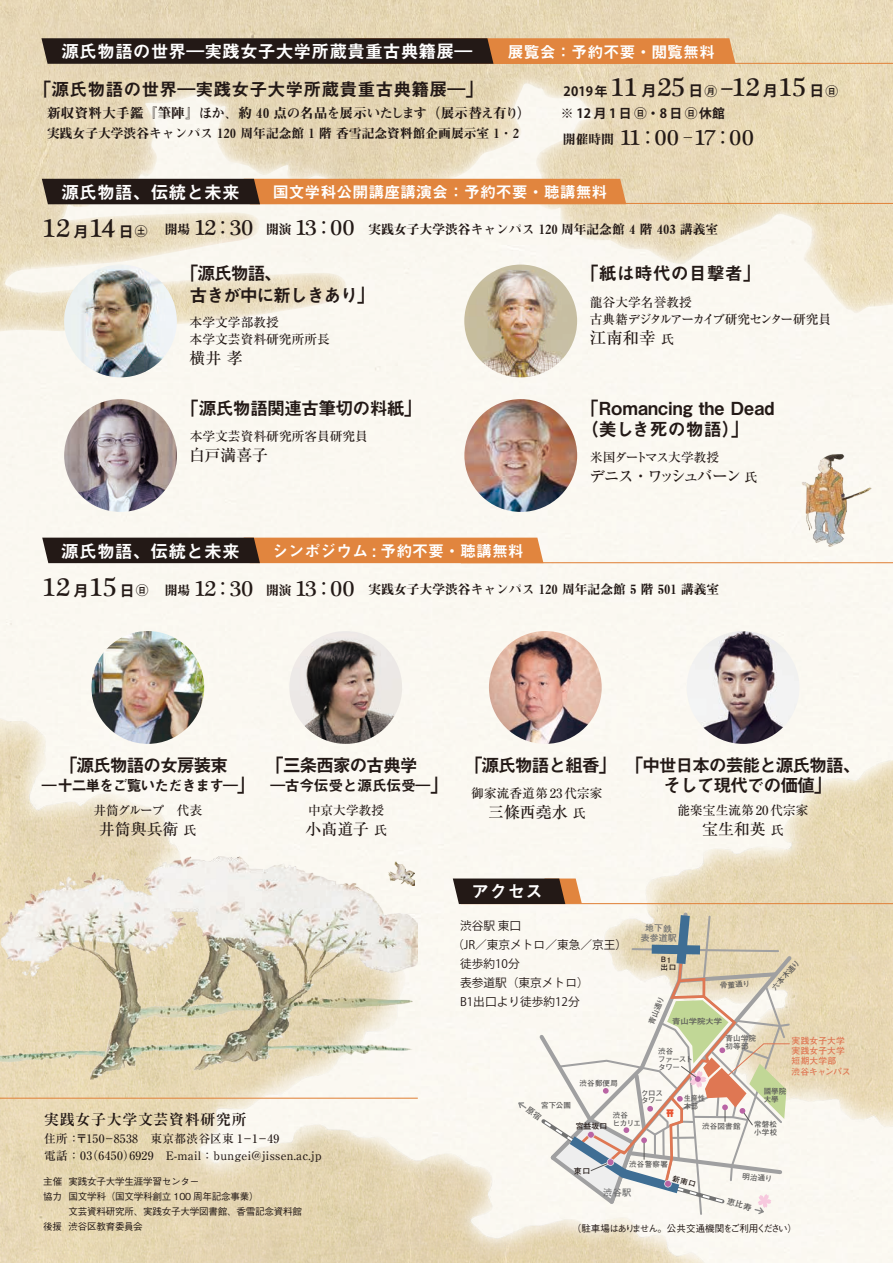
<style>
.page{position:relative;width:893px;height:1263px;background:#fff}
.page>*{position:absolute;margin:0;border:0;box-sizing:border-box;transform-origin:0 0}
.t1{font:26.55px "Plantagenet Cherokee";letter-spacing:-.01em;color:#231916}
.t2{font:22.35px "Plantagenet Cherokee";letter-spacing:-.03em;color:#231916}
.t3{font:18px/21.3px "Midashi Go Pro MB31";letter-spacing:-.075em;color:#231916}
.t4{font:18px/21.3px "Midashi Go Pro MB31";color:#231916}
.t5{font:18px "Midashi Go Pro MB31";letter-spacing:-.05em;color:#231916}
.t6{font:17.85px "Midashi Go Pro MB31";color:#fff}
.t7{font:500 16.5px "Ryumin Pro";color:#231916}
.t8{font:15.9px "Midashi Go Pro MB31";color:#fff}
.t9{font:500 15.9px "Ryumin Pro";color:#231916}
.t10{font:500 15.9px "Ryumin Pro";letter-spacing:-.145em;color:#231916}
.t11{font:14.85px "Midashi Go Pro MB31";letter-spacing:-.075em;color:#231916}
.t12{font:700 14.85px "Ryumin Pro";letter-spacing:.05em;color:#231916}
.t13{font:14.85px "Midashi Go Pro MB31";letter-spacing:-.025em;color:#231916}
.t14{font:13.5px "Midashi Min Pro MA31";letter-spacing:-.005em;color:#231916}
.t15{font:12.75px "Midashi Min Pro MA31";color:#231916}
.t16{font:500 12.75px/17px "Ryumin Pro";color:#231916}
.t17{font:500 12.75px/17px "Ryumin Pro";letter-spacing:-.035em;color:#231916}
.t18{font:700 12.75px "Koz Go Pro";color:#231916}
.t19{font:500 12.75px "Ryumin Pro";letter-spacing:-.08em;color:#231916}
.t20{font:500 12.75px "Ryumin Pro";letter-spacing:-.095em;color:#231916}
.t21{font:500 11.7px/17px "Ryumin Pro";letter-spacing:.025em;color:#231916}
.t22{font:11.7px "Koz Go Pro";color:#231916}
.t23{font:500 9.6px/15px "Gothic BBB Pro";letter-spacing:-.025em;color:#231916}
.t24{font:500 9.6px "Gothic BBB Pro";letter-spacing:-.115em;color:#231916}
.t25{font:700 9.3px "Futo Go B101 Pro";color:#727272}
.t26{font:700 8.7px/10.6px "Futo Go B101 Pro";letter-spacing:.01em;color:#df7753}
.t27{font:700 8.7px/9.6px "Futo Go B101 Pro";color:#727272;text-align:center}
.t28{font:700 7.95px "Futo Go B101 Pro";color:#231916}
.t29{font:700 7.5px/8.1px "Futo Go B101 Pro";letter-spacing:.015em;color:#595857}
.t30{font:700 7.5px/8.1px "Futo Go B101 Pro";letter-spacing:-.065em;color:#595857}
.t31{font:700 7.5px "Futo Go B101 Pro";letter-spacing:.015em;color:#595857;scale:1.11 1}
.t32{font:700 7.5px/7.6px "Futo Go B101 Pro";letter-spacing:.015em;color:#595857;scale:.9 1}
.t33{font:700 7.5px/7.2px "Futo Go B101 Pro";color:#231916}
.s1{font-family:"Koz Go Pro";font-weight:700;font-size:12.75px}
.s2{font-family:"Koz Go Pro";font-weight:700;font-size:14.7px}
.s3{font-family:"Koz Go Pro";font-weight:700;font-size:15.75px}
.s4{font-family:"Midashi Min Pro MA31";font-size:12.75px}
.s5{font-family:"Koz Go Pr 6 N";font-size:20.1px}
.s6{font-family:"Koz Go Pro";font-weight:700;font-size:16.8px}
.s7{font-family:"Plantagenet Cherokee";font-size:22.35px}
.s8{font-size:12.75px}
.s9{font-size:18px}
</style>
<div class="page">
<div style="left:0;top:334px;width:893px;height:356px;background:#fbf8f1"></div>
<img style="left:0;top:0;width:893px;height:334px">
<img style="left:0;top:690px;width:893px;height:573px">
<hr style="left:0;top:1098px;width:418px;height:1px;background:#e1853e">
<hr style="left:461px;top:903px;width:432px;height:1px;background:#e1853e">
<img style="left:800px;top:449px;width:71px;height:100px">
<hr style="left:493px;top:63px;width:400px;height:1px;background:#e1853e">
<svg style="left:41px;top:38px;width:694px;height:26px;background:#694227"></svg>
<hr style="left:507px;top:203px;width:386px;height:1px;background:#e1853e">
<svg style="left:42px;top:179px;width:584px;height:25px;background:#9c5e30"></svg>
<img style="left:464px;top:265px;width:113px;height:112px;border-radius:56px">
<img style="left:464px;top:399px;width:113px;height:113px;border-radius:56px">
<img style="left:64px;top:265px;width:113px;height:112px;border-radius:56px">
<img style="left:64px;top:399px;width:113px;height:113px;border-radius:56px">
<svg style="left:453px;top:878px;width:129px;height:26px;background:#493529"></svg>
<svg style="left:791px;top:952px;width:4px;height:255px"></svg>
<img style="left:0;top:857px;width:418px;height:222px">
<img style="left:389px;top:862px;width:26px;height:24px">
<hr style="left:461px;top:562px;width:432px;height:1px;background:#e1853e">
<svg style="left:42px;top:538px;width:501px;height:25px;background:#91582f"></svg>
<img style="left:91px;top:631px;width:113px;height:113px;border-radius:56px">
<img style="left:489px;top:631px;width:113px;height:113px;border-radius:56px">
<img style="left:687px;top:631px;width:112px;height:113px;border-radius:56px">
<img style="left:289px;top:631px;width:113px;height:113px;border-radius:56px">
<svg style="left:515px;top:910px;width:276px;height:306px"></svg>
<h3 class="t6" style="left:61px;top:37px;width:412px">源氏物語の世界―実践女子大学所蔵貴重古典籍展―</h3>
<p class="t8" style="left:508px;top:39px;width:209px">展覧会：予約不要・閲覧無料</p>
<h3 class="t4" style="left:34px;top:77px;width:451px">「源氏物語の世界―実践女子大学所蔵貴重古典籍展―」</h3>
<p class="t14" style="left:47px;top:102px;width:485px">新収資料大手鑑『筆陣』ほか、約 40 点の名品を展示いたします（展示替え有り）</p>
<p class="t15" style="left:47px;top:124px;width:473px">実践女子大学渋谷キャンパス 120 周年記念館 1 階 香雪記念資料館企画展示室 1・2</p>
<h1 class="t1" style="left:564px;top:71px;width:276px"><span class="s1">2019年</span> 11 <span class="s2">月</span>25 <span class="s2">日</span><span class="s1">㊊</span><span class="s3">－</span>12 <span class="s2">月</span>15 <span class="s2">日</span><span class="s1">㊐</span></h1>
<h2 class="t2" style="left:563px;top:124px;width:192px"><span class="s4">開催時間</span> 11<span class="s5">：</span>00 <span class="s6">‒</span>17<span class="s5">：</span>00</h2>
<p class="t18" style="left:561px;top:105px;width:166px">※ 12 月 1 日 ㊐・8 日 ㊐休館</p>
<h3 class="t6" style="left:61px;top:178px;width:180px">源氏物語、伝統と未来</h3>
<p class="t8" style="left:273px;top:179px;width:336px">国文学科公開講座講演会：予約不要・聴講無料</p>
<h1 class="t1" style="left:43px;top:212px;width:106px">12 <span class="s2">月</span>14 <span class="s2">日</span><span class="s1">㊏</span></h1>
<p class="t15" style="left:165px;top:220px;width:555px">開場 <span class="s7">12</span><span class="s5">：</span><span class="s7">30</span> 開演 <span class="s7">13</span><span class="s5">：</span><span class="s7">00</span> 実践女子大学渋谷キャンパス 120 周年記念館 4 階 403 講義室</p>
<h3 class="t3" style="left:190px;top:261px;width:187px;text-indent:-9px">「源氏物語、<br>古きが中に新しきあり」</h3>
<p class="t16" style="left:190px;top:313px;width:142px">本学文学部教授　<br>本学文芸資料研究所所長</p>
<p class="t9" style="left:190px;top:346px;width:55px">横井 孝</p>
<h3 class="t5" style="left:181px;top:394px;width:243px">「源氏物語関連古筆切の料紙」</h3>
<p class="t16" style="left:190px;top:427px;width:180px">本学文芸資料研究所客員研究員</p>
<p class="t9" style="left:189px;top:443px;width:81px">白戸満喜子</p>
<h3 class="t4" style="left:581px;top:261px;width:181px">「紙は時代の目撃者」</h3>
<p class="t17" style="left:590px;top:292px;width:243px">龍谷大学名誉教授　<br>古典籍デジタルアーカイブ研究センター研究員</p>
<p class="t7" style="left:590px;top:325px;width:86px">江南和幸 <span class="s8">氏</span></p>
<h3 class="t4" style="left:581px;top:395px;width:195px">「Romancing the Dead（美しき死の物語）」</h3>
<p class="t19" style="left:590px;top:447px;width:131px">米国ダートマス大学教授</p>
<p class="t10" style="left:589px;top:464px;width:170px">デニス・ワッシュバーン <span class="s8">氏</span></p>
<h3 class="t6" style="left:61px;top:537px;width:180px">源氏物語、伝統と未来</h3>
<p class="t8" style="left:273px;top:538px;width:253px">シンポジウム : 予約不要・聴講無料</p>
<h1 class="t1" style="left:43px;top:570px;width:108px">12 <span class="s2">月</span>15 <span class="s2">日</span><span class="s1">㊐</span></h1>
<p class="t15" style="left:369px;top:579px;width:352px">実践女子大学渋谷キャンパス 120 周年記念館 5 階 501 講義室</p>
<h2 class="t2" style="left:165px;top:575px;width:191px"><span class="s4">開場</span> 12<span class="s5">：</span>30 <span class="s4">開演</span> 13<span class="s5">：</span>00</h2>
<h3 class="t3" style="left:266px;top:752px;width:153px">「三条西家の古典学</h3>
<p class="t13" style="left:270px;top:773px;width:179px">―古今伝受と源氏伝受―<span class="s9">」</span></p>
<h3 class="t3" style="left:465px;top:752px;width:153px">「源氏物語と組香」</h3>
<h3 class="t3" style="left:60px;top:752px;width:170px">「源氏物語の女房装束</h3>
<p class="t11" style="left:42px;top:773px;width:215px">―十二単をご覧いただきます―<span class="s9">」</span></p>
<p class="t16" style="left:471px;top:784px;width:133px">御家流香道第23代宗家</p>
<p class="t9" style="left:488px;top:799px;width:99px">三條西堯水 <span class="s8">氏</span></p>
<p class="t20" style="left:93px;top:800px;width:110px">井筒グループ　代表</p>
<p class="t9" style="left:99px;top:816px;width:99px">井筒與兵衛 <span class="s8">氏</span></p>
<p class="t16" style="left:308px;top:801px;width:78px">中京大学教授</p>
<p class="t9" style="left:305px;top:816px;width:83px">小髙道子 <span class="s8">氏</span></p>
<h3 class="t3" style="left:625px;top:753px;width:237px;line-height:20.2px;text-align:center">「中世日本の芸能と源氏物語、そして現代での価値」</h3>
<p class="t16" style="left:677px;top:801px;width:133px">能楽宝生流第 20 代宗家</p>
<p class="t9" style="left:702px;top:816px;width:83px">宝生和英 <span class="s8">氏</span></p>
<h3 class="t6" style="left:472px;top:877px;width:73px">アクセス</h3>
<p class="t22" style="left:460px;top:918px;width:63px">渋谷駅東口</p>
<p class="t22" style="left:452px;top:937px;width:177px">（JR／東京メトロ／東急／京王）</p>
<p class="t22" style="left:460px;top:956px;width:61px">徒歩約10分</p>
<p class="t22" style="left:460px;top:975px;width:130px">表参道駅（東京メトロ）</p>
<p class="t22" style="left:460px;top:994px;width:121px">B1出口より徒歩約12分</p>
<p class="t29" style="left:541px;top:1100px;width:32px">宮下公園</p>
<p class="t29" style="left:580px;top:1078px;width:40px">渋谷郵便局</p>
<p class="t27" style="left:641px;top:922px;width:37px;rotate:1deg">地下鉄表参道駅</p>
<p class="t33" style="left:661px;top:955px;width:17px;rotate:1deg">B1出口</p>
<p class="t29" style="left:720px;top:980px;width:32px;rotate:-4deg">骨董通り</p>
<p class="t29" style="left:646px;top:1022px;width:31px;rotate:-68deg">青山通り</p>
<p class="t31" style="left:672px;top:1015px;width:47px">青山学院大学</p>
<p class="t30" style="left:658px;top:1046px;width:36px">渋谷<br>ファーストタワー</p>
<p class="t32" style="left:684px;top:1094px;width:25px">生産性本部</p>
<p class="t29" style="left:641px;top:1089px;width:23px;line-height:6.9px">クロスタワー</p>
<p class="t29" style="left:726px;top:1033px;width:32px">青山学院初等部</p>
<p class="t29" style="left:769px;top:986px;width:39px;rotate:-48deg">六本木通り</p>
<p class="t26" style="left:791px;top:1034px;width:55px">実践女子大学実践女子大学</p>
<p class="t26" style="left:791px;top:1054px;width:61px">短期大学部<br>渋谷キャンパス</p>
<p class="t29" style="left:764px;top:1086px;width:24px;line-height:7.5px">國學院大學</p>
<p class="t12" style="left:44px;top:1107px;width:204px">実践女子大学文芸資料研究所</p>
<p class="t21" style="left:44px;top:1129px;width:279px">住所：〒150－8538　東京都渋谷区東 1－1－49<br>電話：03（6450）6929　Ｅ-mail：bungei@jissen.ac.jp</p>
<p class="t23" style="left:43px;top:1173px;width:21px">主催協力</p>
<p class="t23" style="left:43px;top:1218px;width:20px">後援</p>
<p class="t23" style="left:69px;top:1173px;width:235px">実践女子大学生涯学習センター<br>国文学科（国文学科創立 100 周年記念事業）<br>文芸資料研究所、実践女子大学図書館、香雪記念資料館渋谷区教育委員会</p>
<p class="t29" style="left:613px;top:1110px;width:30px">渋谷<br>ヒカリエ</p>
<p class="t28" style="left:576px;top:1120px;width:33px">宮益坂口</p>
<p class="t28" style="left:574px;top:1165px;width:18px">東口</p>
<p class="t29" style="left:629px;top:1159px;width:40px">渋谷警察署</p>
<p class="t25" style="left:603px;top:1185px;width:30px">渋谷駅</p>
<p class="t29" style="left:702px;top:1121px;width:40px">渋谷図書館</p>
<p class="t29" style="left:754px;top:1119px;width:25px;line-height:7.6px">常磐松小学校</p>
<p class="t29" style="left:743px;top:1171px;width:31px;rotate:6deg">明治通り</p>
<p class="t24" style="left:572px;top:1220px;width:227px">（駐車場はありません。公共交通機関をご利用ください）</p>
</div>
